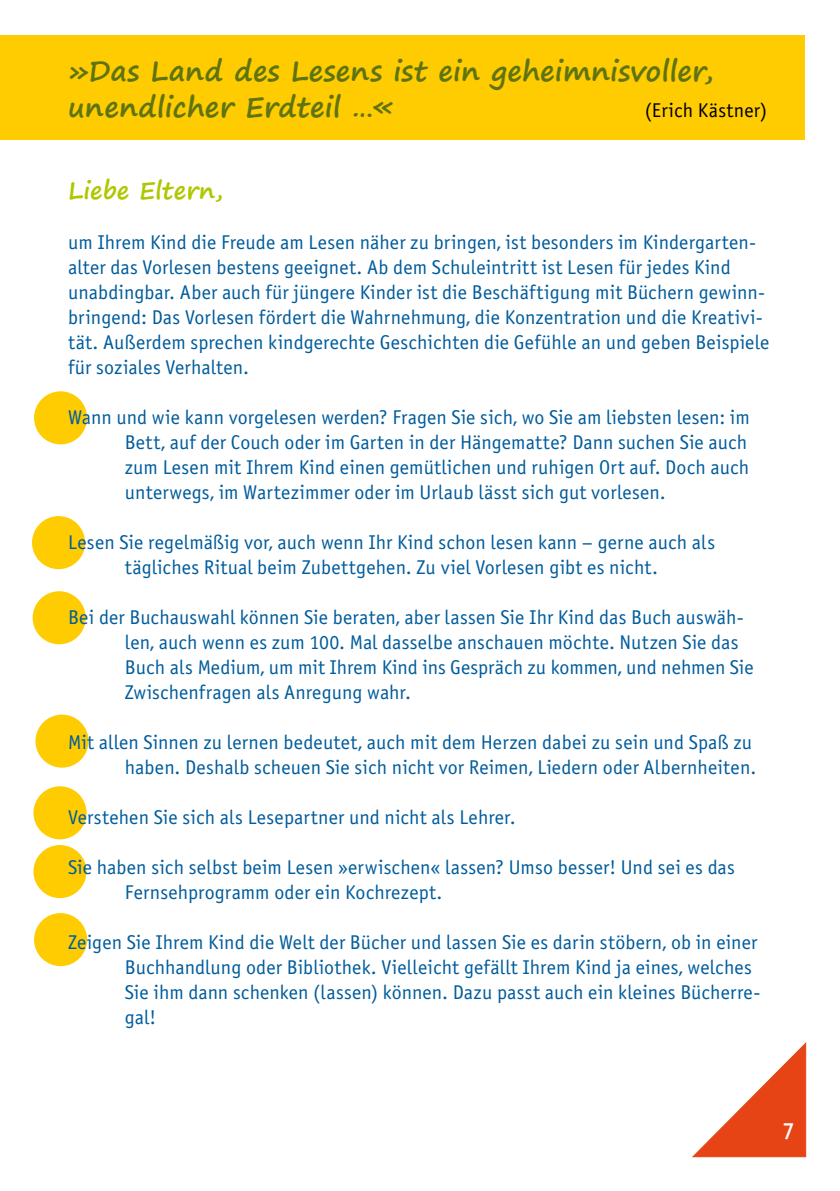
<style>
.page{position:relative;width:840px;height:1191px;background:#fff}
.page>*{position:absolute;margin:0;border:0;box-sizing:border-box;transform-origin:0 0}
.t1{font:700 28px/36px "Segoe Print";letter-spacing:.01em;color:#5f7311}
.t2{font:700 24px "Segoe Print";letter-spacing:.01em;color:#afc700}
.t3{font:24px "Officina Sans Medium E";color:#fff}
.t4{font:20px/25px "Officina Sans Book E";letter-spacing:.005em;color:#005c9c}
.t5{font:20px "Officina Sans Book E";letter-spacing:.01em;color:#000}
</style>
<div class="page">
<svg style="left:692px;top:1043px;width:113px;height:114px"></svg>
<div style="left:0;top:35px;width:804px;height:104px;background:#fecc00"></div>
<div style="left:34px;top:391px;width:53px;height:53px;background:#fecc00;border-radius:50%"></div>
<div style="left:32px;top:516px;width:53px;height:53px;background:#fecc00;border-radius:50%"></div>
<div style="left:33px;top:591px;width:53px;height:53px;background:#fecc00;border-radius:50%"></div>
<div style="left:35px;top:714px;width:53px;height:53px;background:#fecc00;border-radius:50%"></div>
<div style="left:33px;top:786px;width:53px;height:53px;background:#fecc00;border-radius:50%"></div>
<div style="left:33px;top:845px;width:53px;height:53px;background:#fecc00;border-radius:50%"></div>
<div style="left:34px;top:913px;width:53px;height:53px;background:#fecc00;border-radius:50%"></div>
<h1 class="t1" style="left:68px;top:52px;width:646px">»Das Land des Lesens ist ein geheimnisvoller, unendlicher Erdteil …«</h1>
<p class="t5" style="left:644px;top:98px;width:124px">(Erich Kästner)</p>
<p class="t2" style="left:68px;top:168px;width:156px">Liebe Eltern,</p>
<p class="t4" style="left:68px;top:229px;width:702px">um Ihrem Kind die Freude am Lesen näher zu bringen, ist besonders im Kindergarten&shy;alter das Vorlesen bestens geeignet. Ab dem Schuleintritt ist Lesen für jedes Kind unabdingbar. Aber auch für jüngere Kinder ist die Beschäftigung mit Büchern gewinn&shy;bringend: Das Vorlesen fördert die Wahrnehmung, die Konzentration und die Kreativi&shy;tät. Außerdem sprechen kindgerechte Geschichten die Gefühle an und geben Beispiele für soziales Verhalten.</p>
<p class="t4" style="left:125px;top:404px;width:626px;text-indent:-57px">Wann und wie kann vorgelesen werden? Fragen Sie sich, wo Sie am liebsten lesen: im Bett, auf der Couch oder im Garten in der Hängematte? Dann suchen Sie auch zum Lesen mit Ihrem Kind einen gemütlichen und ruhigen Ort auf. Doch auch unterwegs, im Wartezimmer oder im Urlaub lässt sich gut vorlesen.</p>
<p class="t4" style="left:68px;top:529px;width:648px;text-align:center">Lesen Sie regelmäßig vor, auch wenn Ihr Kind schon lesen kann – gerne auch als tägliches Ritual beim Zubettgehen. Zu viel Vorlesen gibt es nicht.</p>
<p class="t4" style="left:125px;top:604px;width:630px;text-indent:-57px">Bei der Buchauswahl können Sie beraten, aber lassen Sie Ihr Kind das Buch auswäh&shy;len, auch wenn es zum 100. Mal dasselbe anschauen möchte. Nutzen Sie das Buch als Medium, um mit Ihrem Kind ins Gespräch zu kommen, und nehmen Sie Zwischenfragen als Anregung wahr.</p>
<p class="t4" style="left:68px;top:729px;width:689px;text-align:right">Mit allen Sinnen zu lernen bedeutet, auch mit dem Herzen dabei zu sein und Spaß zu haben. Deshalb scheuen Sie sich nicht vor Reimen, Liedern oder Albernheiten.</p>
<p class="t4" style="left:68px;top:804px;width:449px">Verstehen Sie sich als Lesepartner und nicht als Lehrer.</p>
<p class="t4" style="left:125px;top:854px;width:611px;text-indent:-57px">Sie haben sich selbst beim Lesen »erwischen« lassen? Umso besser! Und sei es das<br>Fernsehprogramm oder ein Kochrezept.</p>
<p class="t4" style="left:125px;top:929px;width:636px;text-indent:-57px">Zeigen Sie Ihrem Kind die Welt der Bücher und lassen Sie es darin stöbern, ob in einer Buchhandlung oder Bibliothek. Vielleicht gefällt Ihrem Kind ja eines, welches Sie ihm dann schenken (lassen) können. Dazu passt auch ein kleines Bücherre&shy;gal!</p>
<p class="t3" style="left:781px;top:1117px;width:14px">7</p>
</div>
